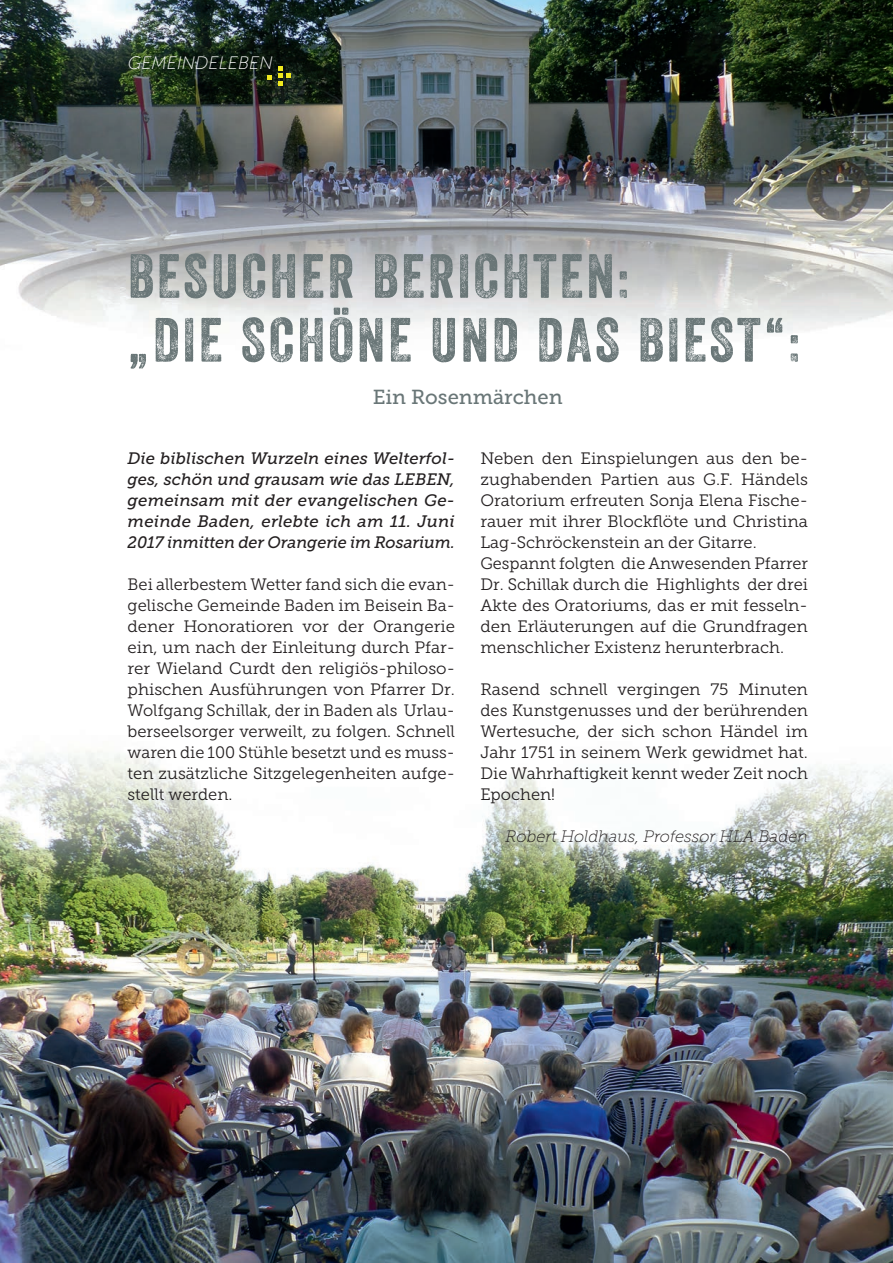
<style>
.page{position:relative;width:893px;height:1263px;background:#fff}
.page>*{position:absolute;margin:0;border:0;box-sizing:border-box;transform-origin:0 0}
.t1{font:60.45px/63.8px "Veneer Two";letter-spacing:.05em;color:#697677}
.t2{font:20.25px "Museo Slab 500";color:#697677}
.t3{font:italic 18px "Museo Sans 100";color:#fff}
.t4{font:16.5px/21px "Museo Slab 300";color:#231f20;text-align:justify}
.t5{font:italic 16.5px/21px "Museo Slab 500";letter-spacing:-.005em;color:#231f20;text-align:justify}
.t6{font:italic 16.5px "Museo Slab 100";color:#231f20}
</style>
<div class="page">
<img style="left:0;top:0;width:893px;height:333px">
<svg style="left:267px;top:75px;width:5px;height:5px"></svg>
<svg style="left:278px;top:66px;width:13px;height:20px"></svg>
<img style="left:0;top:751px;width:893px;height:512px">
<img style="left:129px;top:1186px;width:16px;height:13px">
<img style="left:878px;top:1065px;width:8px;height:53px">
<p class="t3" style="left:128px;top:53px;width:147px">GEMEINDELEBEN</p>
<h1 class="t1" style="left:128px;top:244px;width:673px">BESUCHER BERICHTEN:<br>„DIE SCHÖNE UND DAS BIEST“:</h1>
<p class="t2" style="left:373px;top:386px;width:192px">Ein Rosenmärchen</p>
<p class="t5" style="left:128px;top:448px;width:329px">Die biblischen Wurzeln eines Welterfol&shy;ges, schön und grausam wie das LEBEN, gemeinsam mit der evangelischen Ge&shy;meinde Baden, erlebte ich am 11. Juni 2017 inmitten der Orangerie im Rosarium.</p>
<p class="t4" style="left:128px;top:573px;width:329px">Bei allerbestem Wetter fand sich die evan&shy;gelische Gemeinde Baden im Beisein Ba&shy;dener Honoratioren vor der Orangerie ein, um nach der Einleitung durch Pfar&shy;rer Wieland Curdt den religiös-philoso&shy;phischen Ausführungen von Pfarrer Dr.<br>Wolfgang Schillak, der in Baden als Urlau&shy;berseelsorger verweilt, zu folgen. Schnell waren die 100 Stühle besetzt und es muss&shy;ten zusätzliche Sitzgelegenheiten aufge&shy;stellt werden.</p>
<p class="t4" style="left:480px;top:447px;width:329px;text-align:left">Neben den Einspielungen aus den be&shy;zughabenden Partien aus G.F. Händels Oratorium erfreuten Sonja Elena Fische&shy;rauer mit ihrer Blockflöte und Christina Lag-Schröckenstein an der Gitarre.<br>Gespannt folgten die Anwesenden Pfarrer Dr. Schillak durch die Highlights der drei Akte des Oratoriums, das er mit fesseln&shy;den Erläuterungen auf die Grundfragen menschlicher Existenz herunterbrach.</p>
<p class="t4" style="left:480px;top:678px;width:329px">Rasend schnell vergingen 75 Minuten des Kunstgenusses und der berührenden Wertesuche, der sich schon Händel im Jahr 1751 in seinem Werk gewidmet hat.<br>Die Wahrhaftigkeit kennt weder Zeit noch Epochen!</p>
<p class="t6" style="left:506px;top:827px;width:304px">Robert Holdhaus, Professor HLA Baden</p>
</div>
